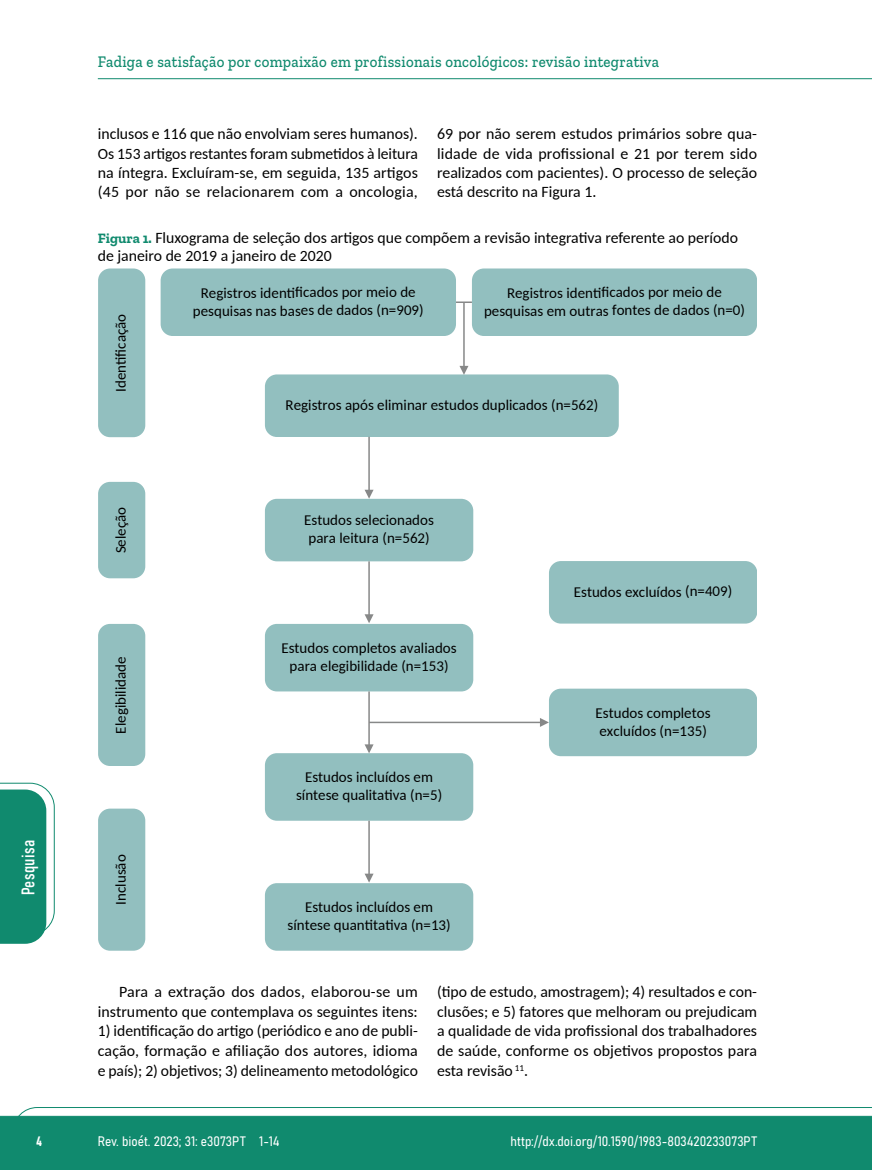
<style>
.page{position:relative;width:872px;height:1170px;background:#fff}
.page>*{position:absolute;margin:0;border:0;box-sizing:border-box;transform-origin:0 0}
.t1{font:18px "Bahnschrift";letter-spacing:.02em;color:#fff}
.t2{font:500 16.5px "Zilla Slab";letter-spacing:.02em;color:#108a6e;scale:.9 1}
.t3{font:15.75px/20px "Carlito";color:#000;text-align:justify}
.t4{font:15px/18px "Carlito";letter-spacing:-.005em;color:#000;text-align:center}
.t5{font:13.5px "Bahnschrift";color:#fff}
.s1{font-family:"Zilla Slab";font-weight:700;font-size:14.25px;color:#108a6e}
</style>
<div class="page">
<svg style="left:12px;top:1107px;width:860px;height:62px;background:#2e9880"></svg>
<hr style="left:98px;top:78px;width:774px;height:1px;background:#108a6e">
<div style="left:161px;top:268px;width:295px;height:68px;background:#92bfbf;border-radius:12px"></div>
<div style="left:98px;top:268px;width:47px;height:169px;background:#92bfbf;border-radius:12px"></div>
<div style="left:98px;top:482px;width:47px;height:96px;background:#92bfbf;border-radius:12px"></div>
<div style="left:98px;top:624px;width:47px;height:142px;background:#92bfbf;border-radius:12px"></div>
<div style="left:98px;top:808px;width:47px;height:142px;background:#92bfbf;border-radius:12px"></div>
<div style="left:472px;top:268px;width:285px;height:68px;background:#92bfbf;border-radius:12px"></div>
<div style="left:265px;top:374px;width:354px;height:63px;background:#92bfbf;border-radius:12px"></div>
<div style="left:549px;top:561px;width:208px;height:62px;background:#92bfbf;border-radius:12px"></div>
<div style="left:265px;top:499px;width:208px;height:62px;background:#92bfbf;border-radius:12px"></div>
<div style="left:265px;top:624px;width:208px;height:67px;background:#92bfbf;border-radius:12px"></div>
<div style="left:549px;top:688px;width:208px;height:68px;background:#92bfbf;border-radius:12px"></div>
<div style="left:265px;top:753px;width:208px;height:67px;background:#92bfbf;border-radius:12px"></div>
<div style="left:265px;top:883px;width:208px;height:67px;background:#92bfbf;border-radius:12px"></div>
<hr style="left:368px;top:437px;width:2px;height:54px;background:#878888">
<svg style="left:364px;top:489px;width:9px;height:9px"></svg>
<hr style="left:369px;top:721px;width:172px;height:2px;background:#878888">
<svg style="left:540px;top:718px;width:9px;height:8px"></svg>
<hr style="left:463px;top:302px;width:2px;height:65px;background:#878888">
<svg style="left:459px;top:366px;width:9px;height:9px"></svg>
<hr style="left:368px;top:561px;width:2px;height:54px;background:#878888">
<svg style="left:364px;top:614px;width:9px;height:9px"></svg>
<hr style="left:368px;top:691px;width:2px;height:54px;background:#878888">
<svg style="left:364px;top:744px;width:9px;height:9px"></svg>
<hr style="left:368px;top:820px;width:2px;height:55px;background:#878888">
<svg style="left:364px;top:873px;width:9px;height:9px"></svg>
<svg style="left:456px;top:301px;width:16px;height:2px"></svg>
<svg style="left:0;top:782px;width:55px;height:161px"></svg>
<p class="t2" style="left:98px;top:53px;width:625px">Fadiga e satisfação por compaixão em profissionais oncológicos: revisão integrativa</p>
<p class="t3" style="left:98px;top:124px;width:322px;line-height:19.2px">inclusos e 116 que não envolviam seres humanos).<br>Os 153 artigos restantes foram submetidos à leitura na íntegra. Excluíram-se, em seguida, 135 artigos (45 por não se relacionarem com a oncologia,</p>
<p class="t3" style="left:437px;top:124px;width:321px;line-height:19.2px">69 por não serem estudos primários sobre qua&shy;lidade de vida profissional e 21 por terem sido realizados com pacientes). O processo de seleção está descrito na Figura 1.</p>
<p class="t3" style="left:98px;top:228px;width:641px;line-height:18px"><span class="s1">Figura 1.</span> Fluxograma de seleção dos artigos que compõem a revisão integrativa referente ao período de janeiro de 2019 a janeiro de 2020</p>
<p class="t4" style="left:193px;top:283px;width:232px">Registros identificados por meio de pesquisas nas bases de dados (n=909)</p>
<p class="t4" style="left:111px;top:392px;width:80px;rotate:-90deg">Identificação</p>
<p class="t4" style="left:484px;top:283px;width:263px">Registros identificados por meio de pesquisas em outras fontes de dados (n=0)</p>
<p class="t1" style="left:15px;top:895px;width:57px;rotate:-90deg">Pesquisa</p>
<p class="t4" style="left:111px;top:553px;width:48px;rotate:-90deg">Seleção</p>
<p class="t4" style="left:111px;top:733px;width:79px;rotate:-90deg">Elegibilidade</p>
<p class="t4" style="left:111px;top:904px;width:52px;rotate:-90deg">Inclusão</p>
<p class="t4" style="left:286px;top:395px;width:314px">Registros após eliminar estudos duplicados (n=562)</p>
<p class="t4" style="left:304px;top:510px;width:131px;text-align:left">Estudos selecionados para leitura (n=562)</p>
<p class="t4" style="left:281px;top:638px;width:177px">Estudos completos avaliados para elegibilidade (n=153)</p>
<p class="t4" style="left:296px;top:767px;width:148px">Estudos incluídos em síntese qualitativa (n=5)</p>
<p class="t4" style="left:287px;top:897px;width:165px">Estudos incluídos em síntese quantitativa (n=13)</p>
<p class="t4" style="left:574px;top:582px;width:160px">Estudos excluídos (n=409)</p>
<p class="t4" style="left:595px;top:703px;width:117px;text-align:left">Estudos completos excluídos (n=135)</p>
<p class="t3" style="left:98px;top:980px;width:321px;text-align:right">Para a extração dos dados, elaborou-se um instrumento que contemplava os seguintes itens:</p>
<p class="t3" style="left:98px;top:1020px;width:321px">1) identificação do artigo (periódico e ano de publi&shy;cação, formação e afiliação dos autores, idioma e país); 2) objetivos; 3) delineamento metodológico</p>
<p class="t3" style="left:437px;top:980px;width:321px">(tipo de estudo, amostragem); 4) resultados e con&shy;clusões; e 5) fatores que melhoram ou prejudicam a qualidade de vida profissional dos trabalhadores de saúde, conforme os objetivos propostos para esta revisão <sup>11</sup>.</p>
<p class="t5" style="left:36px;top:1130px;width:7px">4</p>
<p class="t5" style="left:98px;top:1131px;width:183px">Rev. bioét. 2023; 31: e3073PT 1-14</p>
<p class="t5" style="left:510px;top:1131px;width:248px">http://dx.doi.org/10.1590/1983-803420233073PT</p>
</div>
